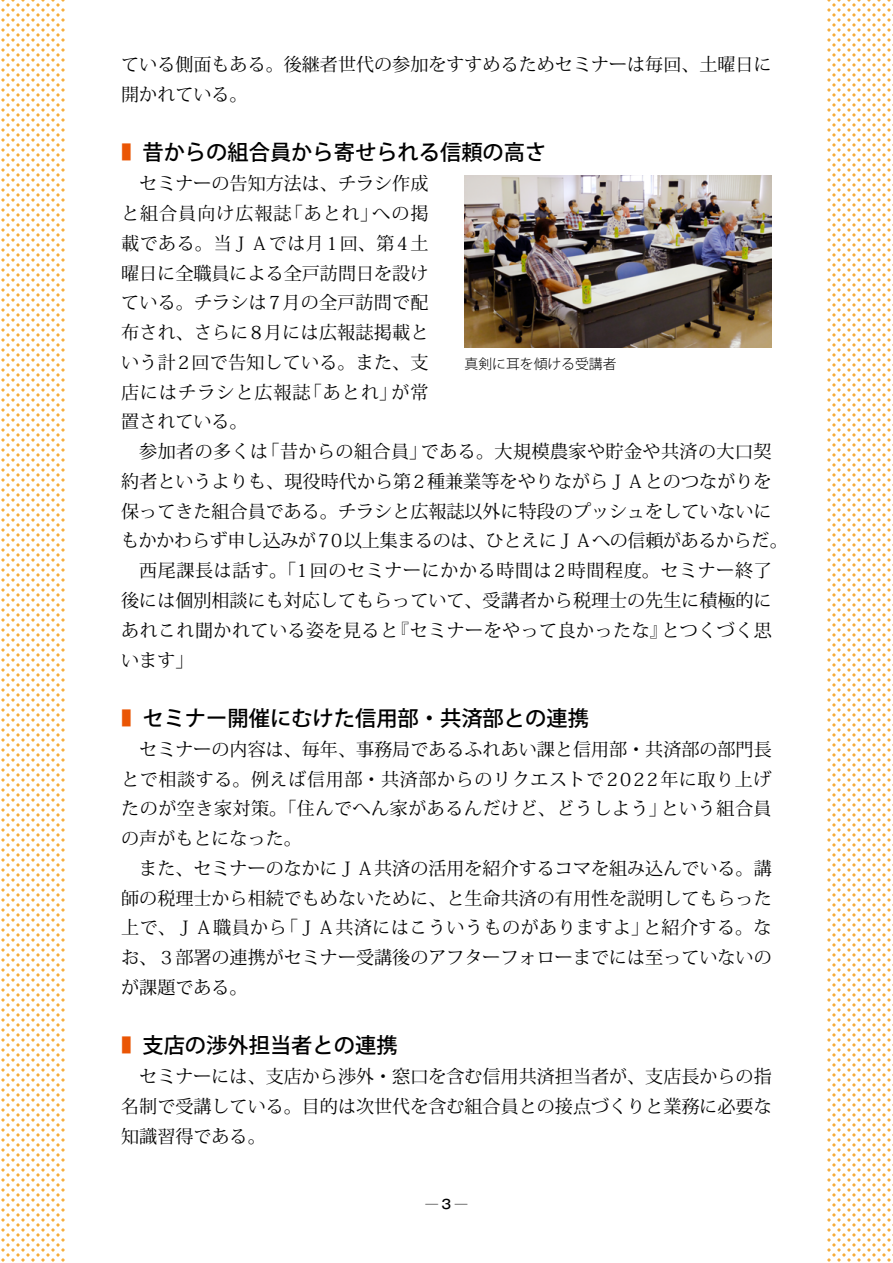
<style>
.page{position:relative;width:893px;height:1263px;background:#fff}
.page>*{position:absolute;margin:0;border:0;box-sizing:border-box;transform-origin:0 0}
.t1{font:500 21.3px "Koz Go Pro";color:#000}
.t2{font:18px/29.7px "Koz Min Pro";color:#000;text-align:justify}
.t3{font:18px "Koz Min Pro";letter-spacing:.025em;color:#000}
.t4{font:18px "Koz Min Pro";letter-spacing:-.02em;color:#000}
.t5{font:18px "Koz Min Pro";letter-spacing:.035em;color:#000}
.t6{font:300 13.8px "Koz Go Pro";color:#000}
.t7{font:500 12.75px "Gothic MB101 Pro";color:#000}
.s1{color:#ea5504}
</style>
<div class="page">
<svg style="left:1px;top:0;width:64px;height:1262px"></svg>
<svg style="left:827px;top:0;width:66px;height:1262px"></svg>
<img style="left:465px;top:175px;width:307px;height:172px">
<p class="t2" style="left:121px;top:49px;width:652px">ている側面もある。後継者世代の参加をすすめるためセミナーは毎回、土曜日に開かれている。</p>
<p class="t1" style="left:121px;top:139px;width:427px"><span class="s1">■　</span>昔からの組合員から寄せられる信頼の高さ</p>
<p class="t2" style="left:121px;top:168px;width:309px;text-indent:18px">セミナーの告知方法は、チラシ作成と組合員向け広報誌「あとれ」への掲載である。当ＪＡでは月1回、第4土曜日に全職員による全戸訪問日を設けている。チラシは7月の全戸訪問で配布され、さらに8月には広報誌掲載という計2回で告知している。また、支店にはチラシと広報誌「あとれ」が常置されている。</p>
<p class="t3" style="left:139px;top:439px;width:634px">参加者の多くは「昔からの組合員」である。大規模農家や貯金や共済の大口契</p>
<p class="t2" style="left:121px;top:466px;width:652px">約者というよりも、現役時代から第2種兼業等をやりながらＪＡとのつながりを</p>
<p class="t2" style="left:121px;top:496px;width:652px">保ってきた組合員である。チラシと広報誌以外に特段のプッシュをしていないに</p>
<p class="t4" style="left:121px;top:528px;width:668px">もかかわらず申し込みが70以上集まるのは、ひとえにＪＡへの信頼があるからだ。</p>
<p class="t5" style="left:139px;top:558px;width:634px">西尾課長は話す。「1回のセミナーにかかる時間は2時間程度。セミナー終了</p>
<p class="t2" style="left:121px;top:585px;width:652px">後には個別相談にも対応してもらっていて、受講者から税理士の先生に積極的に</p>
<p class="t3" style="left:121px;top:617px;width:652px">あれこれ聞かれている姿を見ると『セミナーをやって良かったな』とつくづく思</p>
<p class="t2" style="left:121px;top:644px;width:74px">います」</p>
<p class="t1" style="left:121px;top:704px;width:469px"><span class="s1">■　</span>セミナー開催にむけた信用部・共済部との連携</p>
<p class="t2" style="left:121px;top:734px;width:652px;text-indent:18px">セミナーの内容は、毎年、事務局であるふれあい課と信用部・共済部の部門長とで相談する。例えば信用部・共済部からのリクエストで2022年に取り上げたのが空き家対策。「住んでへん家があるんだけど、どうしよう」という組合員の声がもとになった。</p>
<p class="t2" style="left:121px;top:853px;width:652px;text-indent:18px">また、セミナーのなかにＪＡ共済の活用を紹介するコマを組み込んでいる。講師の税理士から相続でもめないために、と生命共済の有用性を説明してもらった上で、ＪＡ職員から「ＪＡ共済にはこういうものがありますよ」と紹介する。なお、３部署の連携がセミナー受講後のアフターフォローまでには至っていないのが課題である。</p>
<p class="t1" style="left:121px;top:1032px;width:278px"><span class="s1">■　</span>支店の渉外担当者との連携</p>
<p class="t2" style="left:121px;top:1061px;width:652px;text-indent:18px">セミナーには、支店から渉外・窓口を含む信用共済担当者が、支店長からの指名制で受講している。目的は次世代を含む組合員との接点づくりと業務に必要な知識習得である。</p>
<p class="t6" style="left:465px;top:355px;width:154px">真剣に耳を傾ける受講者</p>
<p class="t7" style="left:425px;top:1194px;width:43px">─3─</p>
</div>
